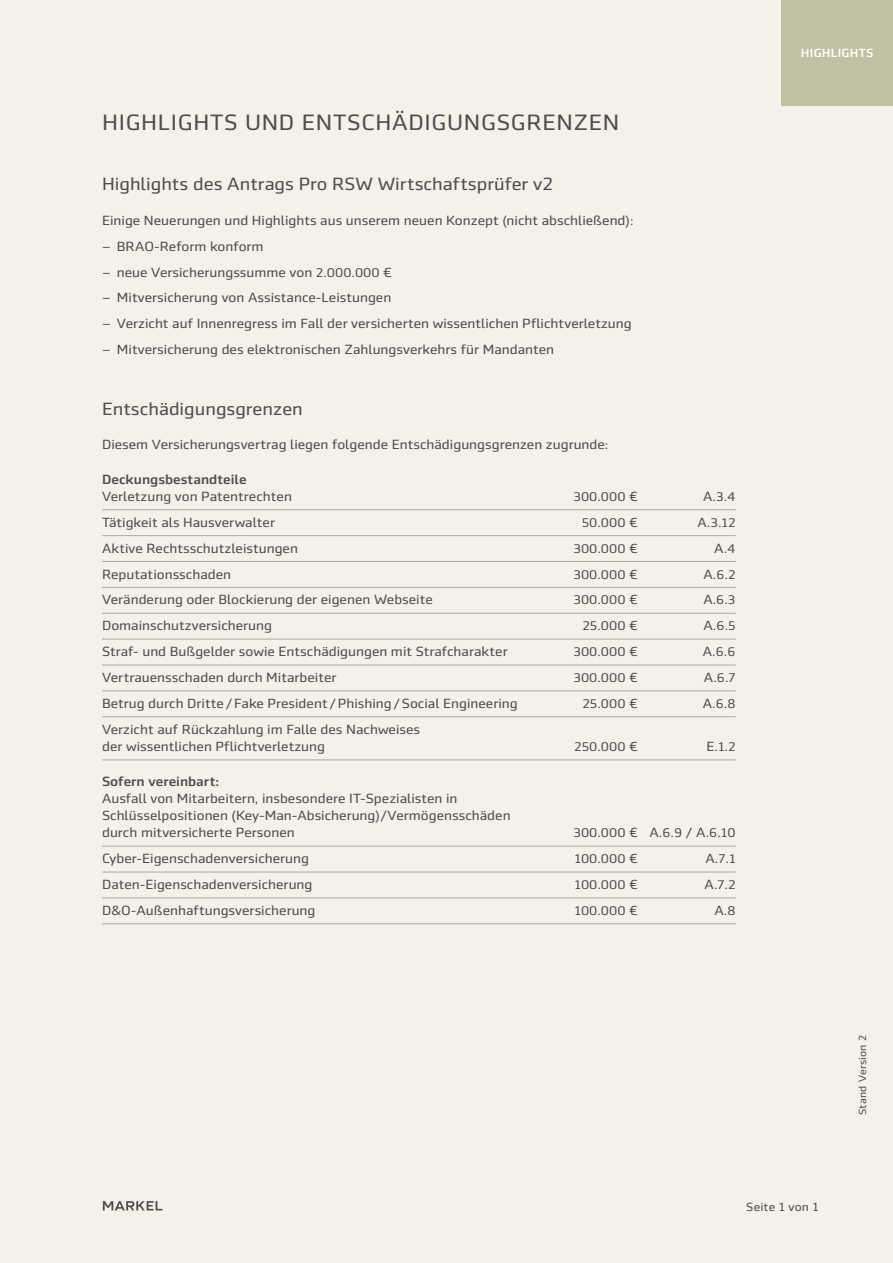
<style>
.page{position:relative;width:893px;height:1263px;background:#f3f1ea}
.page>*{position:absolute;margin:0;border:0;box-sizing:border-box;transform-origin:0 0}
.t1{font:22.5px "Markel Sans";letter-spacing:.03em;color:#504e4d}
.t2{font:18px "Markel Sans";color:#504e4d}
.t3{font:13.5px/26px "Markel Sans";color:#504e4d}
.t4{font:500 13.5px "Markel Sans";color:#504e4d}
.t5{font:12.75px "Markel Sans";color:#504e4d}
.t6{font:500 12px "Markel Sans";letter-spacing:.02em;color:#fff}
.t7{font:12px "Markel Sans";letter-spacing:.01em;color:#504e4d}
.t8{font:10.5px "Markel Sans";letter-spacing:.02em;color:#504e4d}
.s1{font-size:12.75px}
.s2{font-size:13.5px}
</style>
<div class="page">
<svg style="left:103px;top:1201px;width:59px;height:9px"></svg>
<hr style="left:102px;top:509px;width:634px;height:1px;background:#aba9a9">
<hr style="left:102px;top:535px;width:634px;height:1px;background:#aba9a9">
<hr style="left:102px;top:561px;width:634px;height:1px;background:#aba9a9">
<hr style="left:102px;top:587px;width:634px;height:1px;background:#aba9a9">
<hr style="left:102px;top:613px;width:634px;height:1px;background:#aba9a9">
<hr style="left:102px;top:639px;width:634px;height:1px;background:#aba9a9">
<hr style="left:102px;top:665px;width:634px;height:1px;background:#aba9a9">
<hr style="left:102px;top:690px;width:634px;height:1px;background:#aba9a9">
<hr style="left:102px;top:716px;width:634px;height:1px;background:#aba9a9">
<hr style="left:102px;top:759px;width:634px;height:1px;background:#aba9a9">
<hr style="left:102px;top:846px;width:634px;height:1px;background:#aba9a9">
<hr style="left:102px;top:872px;width:634px;height:1px;background:#aba9a9">
<hr style="left:102px;top:897px;width:634px;height:1px;background:#aba9a9">
<hr style="left:102px;top:923px;width:634px;height:1px;background:#aba9a9">
<div style="left:781px;top:0;width:112px;height:105px;background:#c1c0a3"></div>
<h1 class="t1" style="left:102px;top:110px;width:519px">HIGHLIGHTS UND ENTSCHÄDIGUNGSGRENZEN</h1>
<h2 class="t2" style="left:102px;top:174px;width:452px">Highlights des Antrags Pro RSW Wirtschaftsprüfer v2</h2>
<p class="t3" style="left:102px;top:207px;width:533px">Einige Neuerungen und Highlights aus unserem neuen Konzept (nicht abschließend): ‒ BRAO-Reform konform<br>‒ neue Versicherungssumme von <span class="s1">2</span>.<span class="s1">000</span>.<span class="s1">000</span> €<br>‒ Mitversicherung von Assistance-Leistungen<br>‒ Verzicht auf Innenregress im Fall der versicherten wissentlichen Pflichtverletzung ‒ Mitversicherung des elektronischen Zahlungsverkehrs für Mandanten</p>
<h2 class="t2" style="left:102px;top:399px;width:202px">Entschädigungsgrenzen</h2>
<p class="t3" style="left:102px;top:432px;width:508px">Diesem Versicherungsvertrag liegen folgende Entschädigungsgrenzen zugrunde:</p>
<p class="t4" style="left:102px;top:471px;width:146px">Deckungsbestandteile</p>
<p class="t3" style="left:102px;top:483px;width:191px">Verletzung von Patentrechten</p>
<p class="t5" style="left:573px;top:490px;width:66px">300<span class="s2">.</span>000 <span class="s2">€</span></p>
<p class="t3" style="left:703px;top:483px;width:34px">A.<span class="s1">3</span>.<span class="s1">4</span></p>
<p class="t3" style="left:102px;top:509px;width:175px">Tätigkeit als Hausverwalter</p>
<p class="t5" style="left:582px;top:515px;width:58px">50<span class="s2">.</span>000 <span class="s2">€</span></p>
<p class="t3" style="left:697px;top:509px;width:40px">A.<span class="s1">3</span>.<span class="s1">12</span></p>
<p class="t3" style="left:102px;top:535px;width:197px">Aktive Rechtsschutzleistungen</p>
<p class="t5" style="left:573px;top:541px;width:66px">300<span class="s2">.</span>000 <span class="s2">€</span></p>
<p class="t3" style="left:714px;top:535px;width:23px">A.<span class="s1">4</span></p>
<p class="t3" style="left:102px;top:561px;width:131px">Reputationsschaden</p>
<p class="t5" style="left:573px;top:567px;width:66px">300<span class="s2">.</span>000 <span class="s2">€</span></p>
<p class="t3" style="left:703px;top:561px;width:34px">A.<span class="s1">6</span>.<span class="s1">2</span></p>
<p class="t3" style="left:102px;top:587px;width:332px">Veränderung oder Blockierung der eigenen Webseite</p>
<p class="t5" style="left:573px;top:593px;width:66px">300<span class="s2">.</span>000 <span class="s2">€</span></p>
<p class="t3" style="left:703px;top:587px;width:34px">A.<span class="s1">6</span>.<span class="s1">3</span></p>
<p class="t3" style="left:102px;top:613px;width:172px">Domainschutzversicherung</p>
<p class="t5" style="left:582px;top:619px;width:57px">25<span class="s2">.</span>000 <span class="s2">€</span></p>
<p class="t3" style="left:703px;top:613px;width:34px">A.<span class="s1">6</span>.<span class="s1">5</span></p>
<p class="t3" style="left:102px;top:639px;width:407px">Straf- und Bußgelder sowie Entschädigungen mit Strafcharakter</p>
<p class="t5" style="left:573px;top:645px;width:66px">300<span class="s2">.</span>000 <span class="s2">€</span></p>
<p class="t3" style="left:703px;top:639px;width:34px">A.<span class="s1">6</span>.<span class="s1">6</span></p>
<p class="t3" style="left:102px;top:664px;width:236px">Vertrauensschaden durch Mitarbeiter</p>
<p class="t5" style="left:573px;top:671px;width:66px">300<span class="s2">.</span>000 <span class="s2">€</span></p>
<p class="t3" style="left:704px;top:664px;width:33px">A.<span class="s1">6</span>.<span class="s1">7</span></p>
<p class="t3" style="left:102px;top:690px;width:417px">Betrug durch Dritte/Fake President/Phishing/Social Engineering</p>
<p class="t5" style="left:582px;top:697px;width:57px">25<span class="s2">.</span>000 <span class="s2">€</span></p>
<p class="t3" style="left:703px;top:690px;width:34px">A.<span class="s1">6</span>.<span class="s1">8</span></p>
<p class="t3" style="left:102px;top:720px;width:320px;line-height:17.2px">Verzicht auf Rückzahlung im Falle des Nachweises der wissentlichen Pflichtverletzung</p>
<p class="t5" style="left:574px;top:740px;width:65px">250<span class="s2">.</span>000 <span class="s2">€</span></p>
<p class="t3" style="left:706px;top:733px;width:31px">E.<span class="s1">1</span>.<span class="s1">2</span></p>
<p class="t4" style="left:102px;top:773px;width:119px">Sofern vereinbart:</p>
<p class="t3" style="left:102px;top:790px;width:410px;line-height:17.2px">Ausfall von Mitarbeitern, insbesondere IT-Spezialisten in<br>Schlüsselpositionen (Key-Man-Absicherung)/Vermögensschäden durch mitversicherte Personen</p>
<p class="t5" style="left:573px;top:826px;width:164px">300<span class="s2">.</span>000 <span class="s2">€ A.</span>6<span class="s2">.</span>9 <span class="s2">/ A.</span>6<span class="s2">.</span>10</p>
<p class="t3" style="left:102px;top:846px;width:209px">Cyber-Eigenschadenversicherung</p>
<p class="t5" style="left:574px;top:852px;width:65px">100<span class="s2">.</span>000 <span class="s2">€</span></p>
<p class="t3" style="left:705px;top:846px;width:32px">A.<span class="s1">7</span>.<span class="s1">1</span></p>
<p class="t3" style="left:102px;top:871px;width:212px">Daten-Eigenschadenversicherung</p>
<p class="t5" style="left:574px;top:878px;width:65px">100<span class="s2">.</span>000 <span class="s2">€</span></p>
<p class="t3" style="left:704px;top:871px;width:33px">A.<span class="s1">7</span>.<span class="s1">2</span></p>
<p class="t3" style="left:102px;top:897px;width:215px">D&amp;O-Außenhaftungsversicherung</p>
<p class="t5" style="left:574px;top:904px;width:65px">100<span class="s2">.</span>000 <span class="s2">€</span></p>
<p class="t3" style="left:714px;top:897px;width:23px">A.<span class="s1">8</span></p>
<p class="t6" style="left:801px;top:46px;width:74px">HIGHLIGHTS</p>
<p class="t6" style="left:793px;top:46px;width:90px">BEDINGUNGEN</p>
<p class="t7" style="left:746px;top:1200px;width:74px">Seite 1 von 1</p>
<p class="t8" style="left:857px;top:1115px;width:82px;rotate:-90deg">Stand Version 2</p>
</div>
